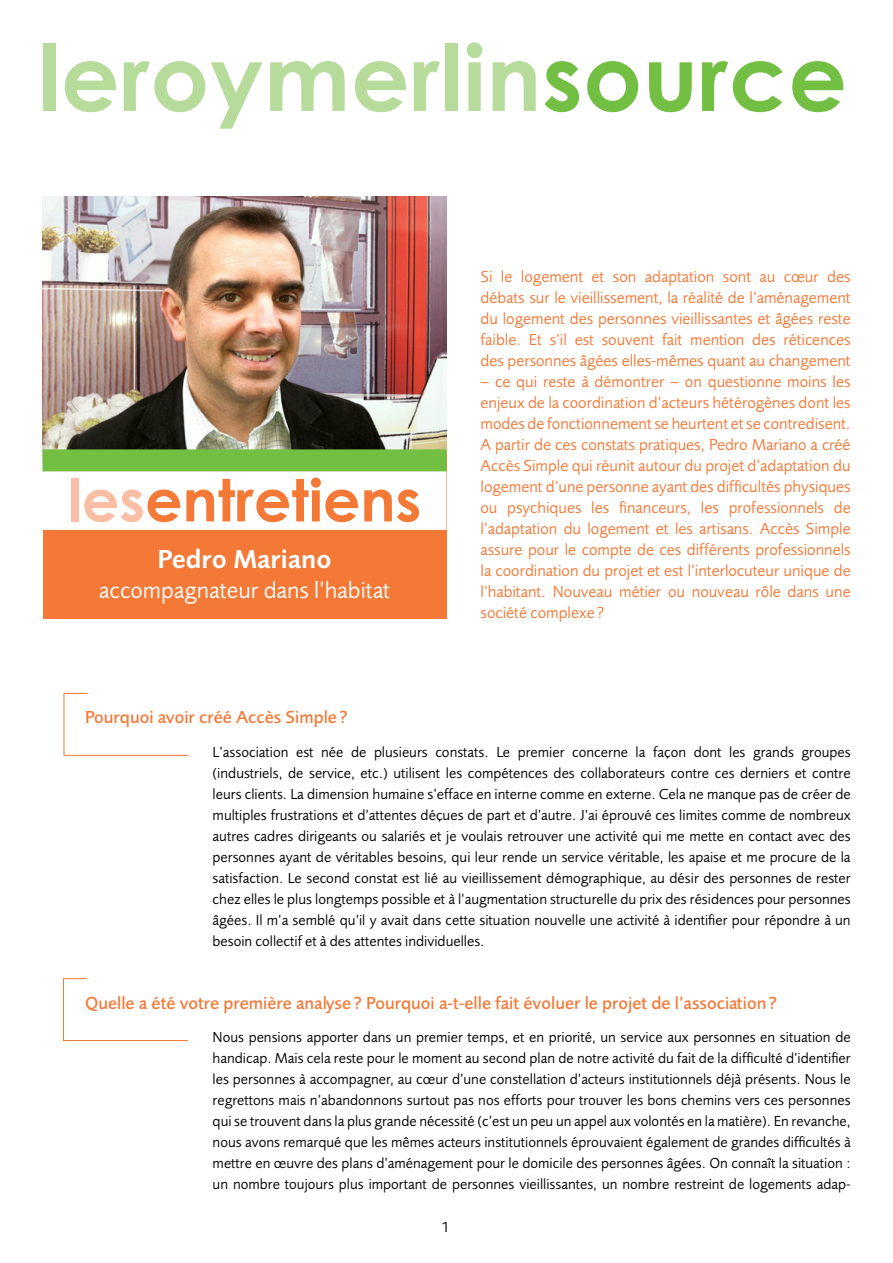
<style>
.page{position:relative;width:893px;height:1263px;background:#fff}
.page>*{position:absolute;margin:0;border:0;box-sizing:border-box;transform-origin:0 0}
.t1{font:700 91.5px "Century Gothic";letter-spacing:.01em;color:#b7db9b}
.t2{font:700 58.5px "Century Gothic";color:#f47836}
.t3{font:600 27px "Foundry Sans";color:#fff}
.t4{font:24px "Foundry Sans";color:#fff}
.t5{font:500 18px "Foundry Sans";color:#f47836}
.t6{font:16.5px/21px "Foundry Sans";color:#f47836;text-align:justify}
.t7{font:15px/21px "Foundry Sans";color:#000;text-align:justify}
.s1{color:#72bf44}
.s2{color:#fabea4}
</style>
<div class="page">
<svg style="left:64px;top:693px;width:125px;height:63px"></svg>
<svg style="left:63px;top:978px;width:125px;height:63px"></svg>
<img style="left:43px;top:197px;width:403px;height:252px">
<div style="left:43px;top:452px;width:403px;height:167px;background:#f47836"></div>
<div style="left:43px;top:449px;width:403px;height:23px;background:#72bf44"></div>
<div style="left:43px;top:471px;width:403px;height:59px;background:#fff"></div>
<h1 class="t1" style="left:38px;top:20px;width:810px">leroymerlin<span class="s1">source</span></h1>
<h2 class="t2" style="left:68px;top:463px;width:355px"><span class="s2">les</span>entretiens</h2>
<h3 class="t3" style="left:158px;top:543px;width:175px">Pedro Mariano</h3>
<h3 class="t4" style="left:99px;top:576px;width:293px">accompagnateur dans l’habitat</h3>
<p class="t6" style="left:480px;top:266px;width:372px">Si le logement et son adaptation sont au cœur des débats sur le vieillissement, la réalité de l’aménagement du logement des personnes vieillissantes et âgées reste faible. Et s’il est souvent fait mention des réticences des personnes âgées elles-mêmes quant au changement</p>
<p class="t6" style="left:480px;top:371px;width:372px">– ce qui reste à démontrer – on questionne moins les enjeux de la coordination d’acteurs hétérogènes dont les modes de fonctionnement se heurtent et se contredisent.<br>A partir de ces constats pratiques, Pedro Mariano a créé Accès Simple qui réunit autour du projet d’adaptation du logement d’une personne ayant des difficultés physiques ou psychiques les financeurs, les professionnels de l’adaptation du logement et les artisans. Accès Simple assure pour le compte de ces différents professionnels la coordination du projet et est l’interlocuteur unique de l’habitant. Nouveau métier ou nouveau rôle dans une société complexe ?</p>
<p class="t5" style="left:85px;top:706px;width:264px">Pourquoi avoir créé Accès Simple?</p>
<p class="t7" style="left:213px;top:741px;width:640px">L’association est née de plusieurs constats. Le premier concerne la façon dont les grands groupes (industriels, de service, etc.) utilisent les compétences des collaborateurs contre ces derniers et contre leurs clients. La dimension humaine s’efface en interne comme en externe. Cela ne manque pas de créer de multiples frustrations et d’attentes déçues de part et d’autre. J’ai éprouvé ces limites comme de nombreux autres cadres dirigeants ou salariés et je voulais retrouver une activité qui me mette en contact avec des personnes ayant de véritables besoins, qui leur rende un service véritable, les apaise et me procure de la satisfaction. Le second constat est lié au vieillissement démographique, au désir des personnes de rester chez elles le plus longtemps possible et à l’augmentation structurelle du prix des résidences pour personnes âgées. Il m’a semblé qu’il y avait dans cette situation nouvelle une activité à identifier pour répondre à un besoin collectif et à des attentes individuelles.</p>
<p class="t5" style="left:85px;top:992px;width:694px">Quelle a été votre première analyse? Pourquoi a-t-elle fait évoluer le projet de l’association?</p>
<p class="t7" style="left:213px;top:1027px;width:640px">Nous pensions apporter dans un premier temps, et en priorité, un service aux personnes en situation de handicap. Mais cela reste pour le moment au second plan de notre activité du fait de la difficulté d’identifier les personnes à accompagner, au cœur d’une constellation d’acteurs institutionnels déjà présents. Nous le regrettons mais n’abandonnons surtout pas nos efforts pour trouver les bons chemins vers ces personnes qui se trouvent dans la plus grande nécessité (c’est un peu un appel aux volontés en la matière). En revanche, nous avons remarqué que les mêmes acteurs institutionnels éprouvaient également de grandes difficultés à mettre en œuvre des plans d’aménagement pour le domicile des personnes âgées. On connaît la situation : un nombre toujours plus important de personnes vieillissantes, un nombre restreint de logements adap-</p>
<p class="t7" style="left:442px;top:1216px;width:9px">1</p>
</div>
